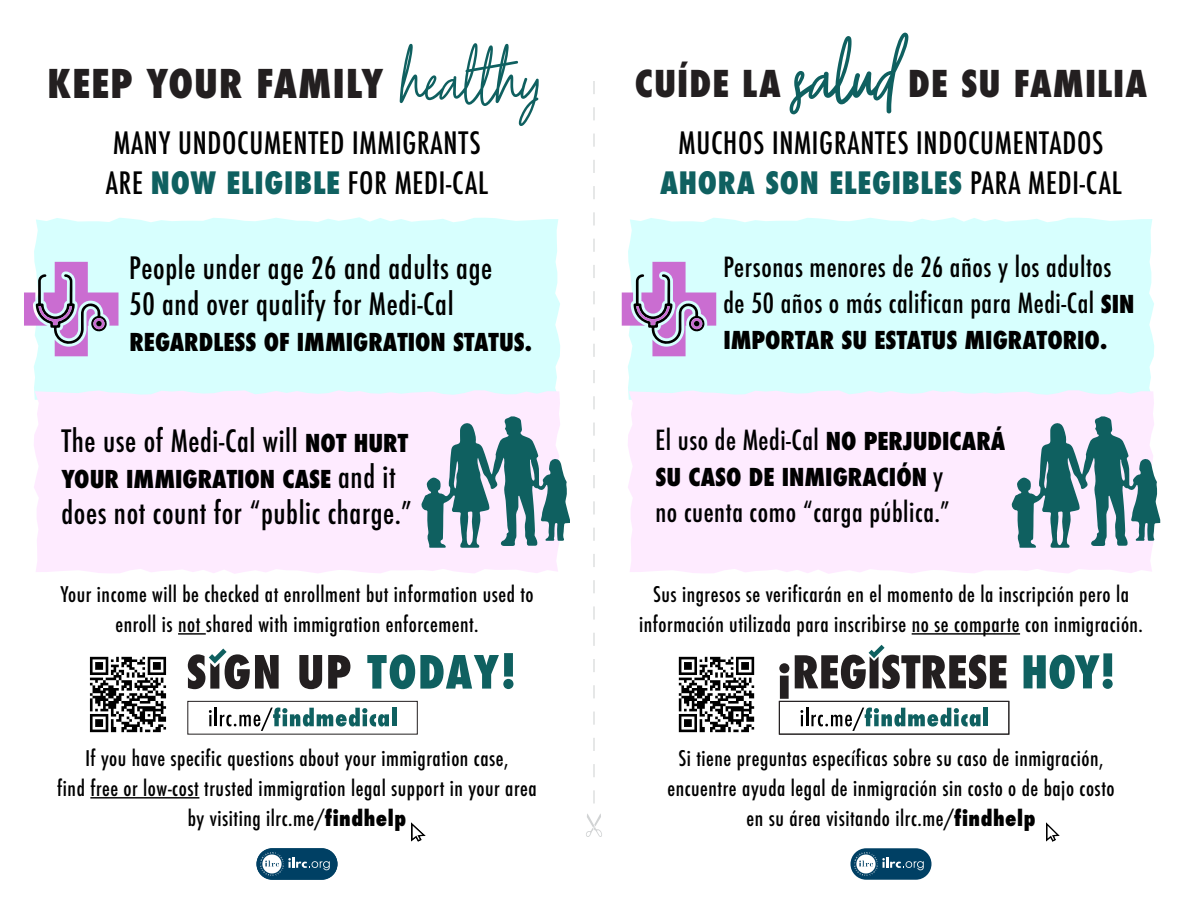
<style>
.page{position:relative;width:1188px;height:918px;background:#fff}
.page>*{position:absolute;margin:0;border:0;box-sizing:border-box;transform-origin:0 0}
.t1{font:800 condensed 38.55px "Futura";letter-spacing:.03em;color:#231f20}
.t2{font:800 condensed 36px "Futura";letter-spacing:.03em;color:#231f20}
.t3{font:500 condensed 30px/36px "Futura";letter-spacing:.02em;color:#000}
.t4{font:800 condensed 30px "Futura";letter-spacing:.025em;color:#0f6060}
.t5{font:500 condensed 27px/36px "Futura";letter-spacing:.02em;color:#000}
.t6{font:800 condensed 24px "Futura";color:#000}
.t7{font:500 condensed 21px/30px "Futura";letter-spacing:.025em;color:#000;text-align:center}
.s1{color:#fff}
.s2{font-weight:800;color:#0f6060}
.s3{font-weight:800;font-size:24px}
.s4{font-weight:500;font-size:30px}
.s5{font-weight:800}
.s6{font-weight:500;color:#000}
.s7{font-weight:500;font-size:27px}
</style>
<div class="page">
<hr style="left:912px;top:633px;width:108px;height:2px;background:#000">
<div style="left:628px;top:217px;width:526px;height:173px;background:#d7fffe"></div>
<div style="left:628px;top:390px;width:526px;height:184px;background:#feebff"></div>
<hr style="left:90px;top:797px;width:109px;height:2px;background:#000">
<hr style="left:178px;top:633px;width:28px;height:2px;background:#000">
<div style="left:34px;top:217px;width:526px;height:173px;background:#d7fffe"></div>
<div style="left:34px;top:390px;width:526px;height:184px;background:#feebff"></div>
<svg style="left:400px;top:43px;width:139px;height:83px"></svg>
<svg style="left:24px;top:262px;width:94px;height:94px;background:#c2b0d5"></svg>
<svg style="left:421px;top:416px;width:149px;height:132px;background:#8eabb4"></svg>
<svg style="left:299px;top:655px;width:23px;height:34px"></svg>
<svg style="left:328px;top:655px;width:22px;height:34px"></svg>
<svg style="left:367px;top:653px;width:146px;height:36px"></svg>
<svg style="left:188px;top:649px;width:91px;height:40px"></svg>
<img style="left:412px;top:823px;width:13px;height:19px">
<svg style="left:790px;top:33px;width:118px;height:81px"></svg>
<svg style="left:622px;top:262px;width:94px;height:94px;background:#c1b0d6"></svg>
<svg style="left:1011px;top:416px;width:149px;height:132px;background:#8eabb4"></svg>
<svg style="left:779px;top:663px;width:10px;height:36px"></svg>
<svg style="left:1024px;top:653px;width:89px;height:36px"></svg>
<svg style="left:795px;top:645px;width:212px;height:44px"></svg>
<img style="left:678px;top:656px;width:77px;height:77px">
<img style="left:1046px;top:822px;width:14px;height:20px">
<svg style="left:593px;top:81px;width:2px;height:13px"></svg>
<svg style="left:593px;top:107px;width:2px;height:13px"></svg>
<svg style="left:593px;top:134px;width:2px;height:13px"></svg>
<svg style="left:593px;top:160px;width:2px;height:13px"></svg>
<svg style="left:593px;top:186px;width:2px;height:13px"></svg>
<svg style="left:593px;top:212px;width:2px;height:14px"></svg>
<svg style="left:593px;top:239px;width:2px;height:13px"></svg>
<svg style="left:593px;top:265px;width:2px;height:13px"></svg>
<svg style="left:593px;top:291px;width:2px;height:13px"></svg>
<svg style="left:593px;top:317px;width:2px;height:14px"></svg>
<svg style="left:593px;top:344px;width:2px;height:13px"></svg>
<svg style="left:593px;top:370px;width:2px;height:13px"></svg>
<svg style="left:593px;top:396px;width:2px;height:13px"></svg>
<svg style="left:593px;top:423px;width:2px;height:13px"></svg>
<svg style="left:593px;top:449px;width:2px;height:13px"></svg>
<svg style="left:593px;top:475px;width:2px;height:13px"></svg>
<svg style="left:593px;top:501px;width:2px;height:14px"></svg>
<svg style="left:593px;top:528px;width:2px;height:13px"></svg>
<svg style="left:593px;top:554px;width:2px;height:13px"></svg>
<svg style="left:593px;top:580px;width:2px;height:13px"></svg>
<svg style="left:593px;top:606px;width:2px;height:14px"></svg>
<svg style="left:593px;top:633px;width:2px;height:13px"></svg>
<svg style="left:593px;top:659px;width:2px;height:13px"></svg>
<svg style="left:593px;top:685px;width:2px;height:13px"></svg>
<svg style="left:593px;top:712px;width:2px;height:13px"></svg>
<svg style="left:593px;top:738px;width:2px;height:13px"></svg>
<svg style="left:593px;top:764px;width:2px;height:13px"></svg>
<svg style="left:593px;top:790px;width:2px;height:14px"></svg>
<svg style="left:586px;top:814px;width:16px;height:23px"></svg>
<div style="left:779px;top:701px;width:230px;height:34px;border:1px solid #231f20"></div>
<svg style="left:209px;top:708px;width:180px;height:23px"></svg>
<hr style="left:392px;top:708px;width:4px;height:18px;background:#0f6060">
<div style="left:187px;top:701px;width:231px;height:34px;border:1px solid #231f20"></div>
<img style="left:89px;top:656px;width:78px;height:77px">
<svg style="left:800px;top:708px;width:181px;height:23px"></svg>
<div style="left:983px;top:708px;width:5px;height:18px;background:#0f6060"></div>
<svg style="left:256px;top:848px;width:82px;height:32px;background:#2c607e"></svg>
<svg style="left:288px;top:858px;width:42px;height:12px"></svg>
<div style="left:850px;top:848px;width:82px;height:32px;background:#004064;border-radius:16px"></div>
<img style="left:855px;top:852px;width:23px;height:24px">
<svg style="left:882px;top:858px;width:42px;height:12px"></svg>
<h1 class="t1" style="left:48px;top:57px;width:500px">KEEP YOUR FAMILY <span class="s1">HEALTHY</span></h1>
<p class="t3" style="left:113px;top:125px;width:369px">MANY UNDOCUMENTED IMMIGRANTS</p>
<p class="t3" style="left:106px;top:165px;width:384px">ARE <span class="s2">NOW ELIGIBLE</span> FOR MEDI-CAL</p>
<p class="t3" style="left:129px;top:250px;width:364px">People under age 26 and adults age<br>50 and over qualify for Medi-Cal</p>
<p class="t6" style="left:129px;top:326px;width:404px">REGARDLESS OF IMMIGRATION STATUS.</p>
<p class="t3" style="left:61px;top:423px;width:348px">The use of Medi-Cal will <span class="s3">NOT HURT</span></p>
<p class="t6" style="left:61px;top:463px;width:336px">YOUR IMMIGRATION CASE <span class="s4">and it</span></p>
<p class="t3" style="left:61px;top:495px;width:352px">does not count for “public charge.”</p>
<p class="t7" style="left:60px;top:579px;width:475px">Your income will be checked at enrollment but information used to enroll is not shared with immigration enforcement.</p>
<p class="t7" style="left:57px;top:743px;width:481px">If you have specific questions about your immigration case,<br>find free or low-cost trusted immigration legal support in your area by visiting ilrc.me/<span class="s5">findhelp</span></p>
<h1 class="t2" style="left:635px;top:59px;width:148px">CUÍDE LA</h1>
<h1 class="t2" style="left:908px;top:59px;width:240px">DE SU FAMILIA</h1>
<p class="t3" style="left:679px;top:125px;width:426px">MUCHOS INMIGRANTES INDOCUMENTADOS</p>
<p class="t4" style="left:660px;top:163px;width:463px">AHORA SON ELEGIBLES <span class="s6">PARA MEDI-CAL</span></p>
<p class="t5" style="left:723px;top:249px;width:413px">Personas menores de 26 años y los adultos de 50 años o más califican para Medi-Cal <span class="s3">SIN</span></p>
<p class="t6" style="left:723px;top:324px;width:385px">IMPORTAR SU ESTATUS MIGRATORIO.</p>
<p class="t5" style="left:655px;top:422px;width:351px">El uso de Medi-Cal <span class="s3">NO PERJUDICARÁ</span></p>
<p class="t6" style="left:655px;top:461px;width:289px">SU CASO DE INMIGRACIÓN <span class="s7">y</span></p>
<p class="t5" style="left:655px;top:494px;width:296px">no cuenta como “carga pública.”</p>
<p class="t7" style="left:639px;top:579px;width:505px">Sus ingresos se verificarán en el momento de la inscripción pero la información utilizada para inscribirse no se comparte con inmigración.</p>
<p class="t7" style="left:667px;top:743px;width:449px">Si tiene preguntas específicas sobre su caso de inmigración, encuentre ayuda legal de inmigración sin costo o de bajo costo en su área visitando ilrc.me/<span class="s5">findhelp</span></p>
</div>
